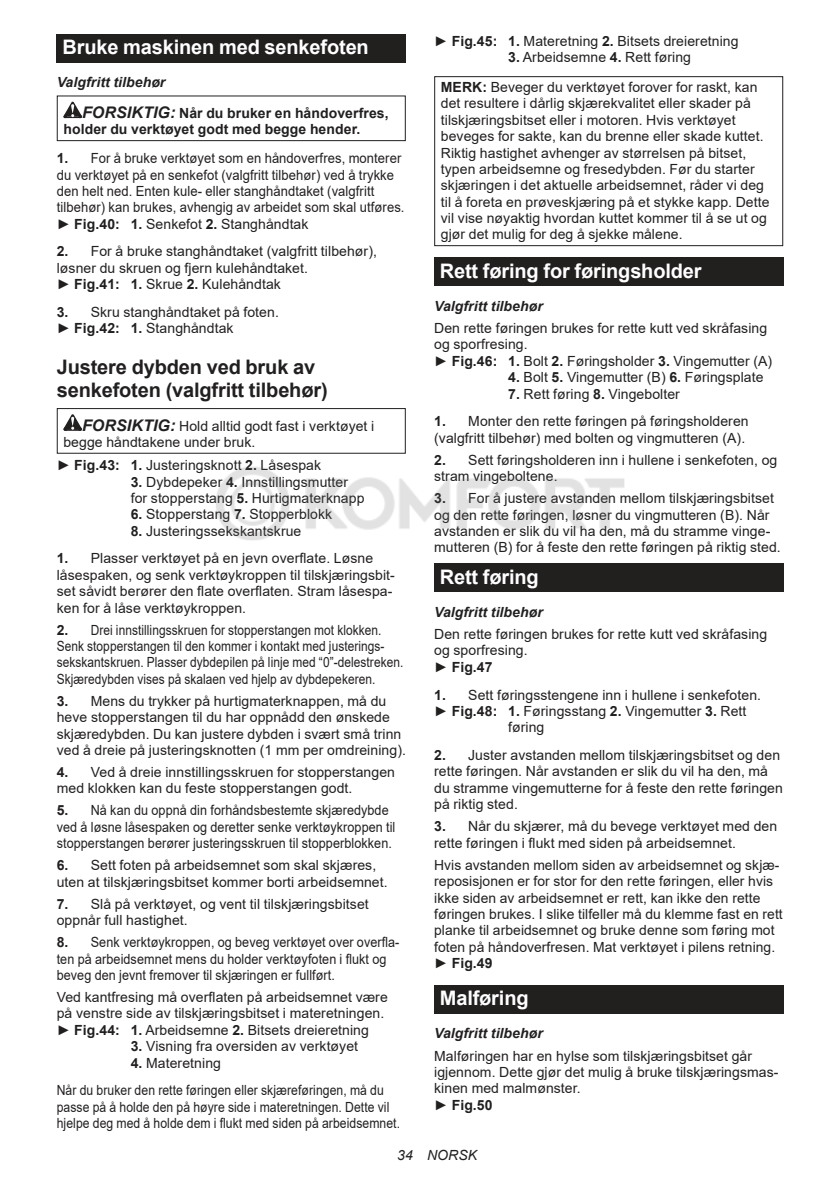
<style>
.page{position:relative;width:840px;height:1191px;background:#fff}
.page>*{position:absolute;margin:0;border:0;box-sizing:border-box;transform-origin:0 0}
.t1{font:700 20px "Arial";letter-spacing:-.01em;color:#fff}
.t2{font:700 20px/23.4px "Arial";letter-spacing:-.01em;color:#221f1f}
.t3{font:14px/16.4px "Arial";letter-spacing:.005em;color:#221f1f}
.t4{font:14px/16.4px "Arial";letter-spacing:.005em;color:#221f1f;scale:.9 1}
.t5{font:14px/16.4px "Arial";letter-spacing:.005em;color:#221f1f;scale:.93 1}
.t6{font:14px/16.4px "Arial";letter-spacing:.005em;color:#221f1f;scale:.85 1}
.t7{font:14px/16.4px "Arial";letter-spacing:.005em;color:#221f1f;scale:.87 1}
.t8{font:700 14px/30.6px "Arial";letter-spacing:.005em;color:#221f1f}
.t9{font:italic 700 14px "Arial";letter-spacing:.005em;color:#221f1f}
.t10{font:italic 14px "Arial";letter-spacing:.005em;color:#221f1f}
.s1{font-style:italic}
.s2{font-style:italic;font-size:16px}
.s3{font-weight:700}
.s4{font-weight:700;font-style:italic;font-size:16px}
</style>
<div class="page">
<div style="left:57px;top:34px;width:348px;height:29px;background:#221f1f"></div>
<svg style="left:63px;top:102px;width:19px;height:16px"></svg>
<div style="left:57px;top:95px;width:348px;height:46px;border:1px solid #221f1f"></div>
<svg style="left:63px;top:414px;width:19px;height:17px"></svg>
<div style="left:57px;top:408px;width:348px;height:46px;border:1px solid #221f1f"></div>
<div style="left:434px;top:76px;width:348px;height:170px;border:1px solid #221f1f"></div>
<div style="left:434px;top:257px;width:348px;height:29px;background:#221f1f"></div>
<div style="left:434px;top:563px;width:348px;height:29px;background:#221f1f"></div>
<div style="left:434px;top:985px;width:348px;height:28px;background:#221f1f"></div>
<img style="left:216px;top:467px;width:409px;height:73px">
<h1 class="t1" style="left:62px;top:39px;width:308px">Bruke maskinen med senkefoten</h1>
<p class="t8" style="left:82px;top:68px;width:308px;text-indent:-25px"><span class="s1">Valgfritt tilbehør<br></span><span class="s2">FORSIKTIG:</span> Når du bruker en håndoverfres,</p>
<p class="t8" style="left:63px;top:115px;width:298px">holder du verktøyet godt med begge hender.</p>
<p class="t5" style="left:57px;top:150px;width:375px"><span class="s3">1.</span> For å bruke verktøyet som en håndoverfres, monterer du verktøyet på en senkefot (valgfritt tilbehør) ved å trykke den helt ned. Enten kule- eller stanghåndtaket (valgfritt tilbehør) kan brukes, avhengig av arbeidet som skal utføres. ► <span class="s3">Fig.40: 1.</span> Senkefot <span class="s3">2.</span> Stanghåndtak</p>
<p class="t3" style="left:57px;top:243px;width:321px"><span class="s3">2.</span> For å bruke stanghåndtaket (valgfritt tilbehør), løsner du skruen og fjern kulehåndtaket.<br>► <span class="s3">Fig.41: 1.</span> Skrue <span class="s3">2.</span> Kulehåndtak</p>
<p class="t3" style="left:57px;top:305px;width:223px"><span class="s3">3.</span> Skru stanghåndtaket på foten. ► <span class="s3">Fig.42: 1.</span> Stanghåndtak</p>
<h1 class="t2" style="left:57px;top:357px;width:272px">Justere dybden ved bruk av senkefoten (valgfritt tilbehør)</h1>
<p class="t3" style="left:63px;top:419px;width:312px;text-indent:19px"><span class="s4">FORSIKTIG:</span> Hold alltid godt fast i verktøyet i begge håndtakene under bruk.</p>
<p class="t3" style="left:57px;top:457px;width:266px">► <span class="s3">Fig.43: 1.</span> Justeringsknott <span class="s3">2.</span> Låsespak</p>
<p class="t3" style="left:131px;top:473px;width:235px"><span class="s3">3.</span> Dybdepeker <span class="s3">4.</span> Innstillingsmutter for stopperstang <span class="s3">5.</span> Hurtigmaterknapp</p>
<p class="t3" style="left:131px;top:507px;width:203px"><span class="s3">6.</span> Stopperstang <span class="s3">7.</span> Stopperblokk</p>
<p class="t3" style="left:131px;top:524px;width:172px"><span class="s3">8.</span> Justeringssekskantskrue</p>
<p class="t3" style="left:57px;top:550px;width:339px"><span class="s3">1.</span> Plasser verktøyet på en jevn overflate. Løsne låsespaken, og senk verktøykroppen til tilskjæringsbit&shy;set såvidt berører den flate overflaten. Stram låsespa&shy;ken for å låse verktøykroppen.</p>
<p class="t6" style="left:57px;top:622px;width:409px"><span class="s3">2.</span> Drei innstillingsskruen for stopperstangen mot klokken.<br>Senk stopperstangen til den kommer i kontakt med justerings&shy;sekskantskruen. Plasser dybdepilen på linje med “0”-delestreken.<br>Skjæredybden vises på skalaen ved hjelp av dybdepekeren.</p>
<p class="t3" style="left:57px;top:694px;width:350px"><span class="s3">3.</span> Mens du trykker på hurtigmaterknappen, må du heve stopperstangen til du har oppnådd den ønskede skjæredybden. Du kan justere dybden i svært små trinn ved å dreie på justeringsknotten (1 mm per omdreining).</p>
<p class="t3" style="left:57px;top:765px;width:339px"><span class="s3">4.</span> Ved å dreie innstillingsskruen for stopperstangen med klokken kan du feste stopperstangen godt.</p>
<p class="t4" style="left:57px;top:802px;width:377px"><span class="s3">5.</span> Nå kan du oppnå din forhåndsbestemte skjæredybde ved å løsne låsespaken og deretter senke verktøykroppen til stopperstangen berører justeringsskruen til stopperblokken.</p>
<p class="t3" style="left:57px;top:857px;width:332px"><span class="s3">6.</span> Sett foten på arbeidsemnet som skal skjæres, uten at tilskjæringsbitset kommer borti arbeidsemnet.</p>
<p class="t3" style="left:57px;top:895px;width:313px"><span class="s3">7.</span> Slå på verktøyet, og vent til tilskjæringsbitset oppnår full hastighet.</p>
<p class="t4" style="left:57px;top:934px;width:382px"><span class="s3">8.</span> Senk verktøykroppen, og beveg verktøyet over overfla&shy;ten på arbeidsemnet mens du holder verktøyfoten i flukt og beveg den jevnt fremover til skjæringen er fullført.</p>
<p class="t3" style="left:57px;top:988px;width:332px">Ved kantfresing må overflaten på arbeidsemnet være på venstre side av tilskjæringsbitset i materetningen. ► <span class="s3">Fig.44: 1.</span> Arbeidsemne <span class="s3">2.</span> Bitsets dreieretning</p>
<p class="t3" style="left:131px;top:1039px;width:229px"><span class="s3">3.</span> Visning fra oversiden av verktøyet</p>
<p class="t3" style="left:57px;top:1050px;width:328px;line-height:27.8px;text-indent:74px"><span class="s3">4.</span> Materetning<br>Når du bruker den rette føringen eller skjæreføringen, må du</p>
<p class="t7" style="left:57px;top:1099px;width:396px">passe på å holde den på høyre side i materetningen. Dette vil hjelpe deg med å holde dem i flukt med siden på arbeidsemnet.</p>
<p class="t3" style="left:434px;top:33px;width:306px">► <span class="s3">Fig.45: 1.</span> Materetning <span class="s3">2.</span> Bitsets dreieretning</p>
<p class="t3" style="left:440px;top:43px;width:318px;line-height:29.6px;text-align:center"><span class="s3">3.</span> Arbeidsemne <span class="s3">4.</span> Rett føring<br><span class="s3">MERK:</span> Beveger du verktøyet forover for raskt, kan</p>
<p class="t3" style="left:440px;top:95px;width:330px">det resultere i dårlig skjærekvalitet eller skader på tilskjæringsbitset eller i motoren. Hvis verktøyet beveges for sakte, kan du brenne eller skade kuttet.<br>Riktig hastighet avhenger av størrelsen på bitset, typen arbeidsemne og fresedybden. Før du starter skjæringen i det aktuelle arbeidsemnet, råder vi deg til å foreta en prøveskjæring på et stykke kapp. Dette vil vise nøyaktig hvordan kuttet kommer til å se ut og gjør det mulig for deg å sjekke målene.</p>
<h1 class="t1" style="left:439px;top:262px;width:263px">Rett føring for føringsholder</h1>
<p class="t9" style="left:434px;top:301px;width:110px">Valgfritt tilbehør</p>
<p class="t3" style="left:434px;top:320px;width:339px">Den rette føringen brukes for rette kutt ved skråfasing og sporfresing.<br>► <span class="s3">Fig.46: 1.</span> Bolt <span class="s3">2.</span> Føringsholder <span class="s3">3.</span> Vingemutter (A)</p>
<p class="t3" style="left:508px;top:369px;width:257px"><span class="s3">4.</span> Bolt <span class="s3">5.</span> Vingemutter (B) <span class="s3">6.</span> Føringsplate</p>
<p class="t3" style="left:508px;top:386px;width:173px"><span class="s3">7.</span> Rett føring <span class="s3">8.</span> Vingebolter</p>
<p class="t3" style="left:434px;top:414px;width:316px"><span class="s3">1.</span> Monter den rette føringen på føringsholderen (valgfritt tilbehør) med bolten og vingmutteren (A).</p>
<p class="t3" style="left:434px;top:453px;width:344px"><span class="s3">2.</span> Sett føringsholderen inn i hullene i senkefoten, og stram vingeboltene.</p>
<p class="t3" style="left:434px;top:490px;width:348px"><span class="s3">3.</span> For å justere avstanden mellom tilskjæringsbitset og den rette føringen, løsner du vingmutteren (B). Når avstanden er slik du vil ha den, må du stramme vinge&shy;mutteren (B) for å feste den rette føringen på riktig sted.</p>
<h1 class="t1" style="left:439px;top:568px;width:100px">Rett føring</h1>
<p class="t9" style="left:434px;top:607px;width:110px">Valgfritt tilbehør</p>
<p class="t3" style="left:434px;top:626px;width:334px">Den rette føringen brukes for rette kutt ved skråfasing og sporfresing.<br>► <span class="s3">Fig.47</span></p>
<p class="t3" style="left:434px;top:687px;width:328px"><span class="s3">1.</span> Sett føringsstengene inn i hullene i senkefoten.</p>
<p class="t3" style="left:434px;top:702px;width:313px">► <span class="s3">Fig.48: 1.</span> Føringsstang <span class="s3">2.</span> Vingemutter <span class="s3">3.</span> Rett</p>
<p class="t3" style="left:508px;top:720px;width:38px">føring</p>
<p class="t3" style="left:434px;top:747px;width:350px"><span class="s3">2.</span> Juster avstanden mellom tilskjæringsbitset og den rette føringen. Når avstanden er slik du vil ha den, må du stramme vingemutterne for å feste den rette føringen på riktig sted.</p>
<p class="t3" style="left:434px;top:818px;width:344px"><span class="s3">3.</span> Når du skjærer, må du bevege verktøyet med den rette føringen i flukt med siden på arbeidsemnet.</p>
<p class="t3" style="left:434px;top:856px;width:350px">Hvis avstanden mellom siden av arbeidsemnet og skjæ&shy;reposisjonen er for stor for den rette føringen, eller hvis ikke siden av arbeidsemnet er rett, kan ikke den rette føringen brukes. I slike tilfeller må du klemme fast en rett planke til arbeidsemnet og bruke denne som føring mot foten på håndoverfresen. Mat verktøyet i pilens retning. ► <span class="s3">Fig.49</span></p>
<h1 class="t1" style="left:439px;top:990px;width:90px">Malføring</h1>
<p class="t9" style="left:434px;top:1028px;width:110px">Valgfritt tilbehør</p>
<p class="t3" style="left:434px;top:1047px;width:345px">Malføringen har en hylse som tilskjæringsbitset går igjennom. Dette gjør det mulig å bruke tilskjæringsmas&shy;kinen med malmønster.<br>► <span class="s3">Fig.50</span></p>
<p class="t10" style="left:397px;top:1147px;width:81px">34 NORSK</p>
</div>
